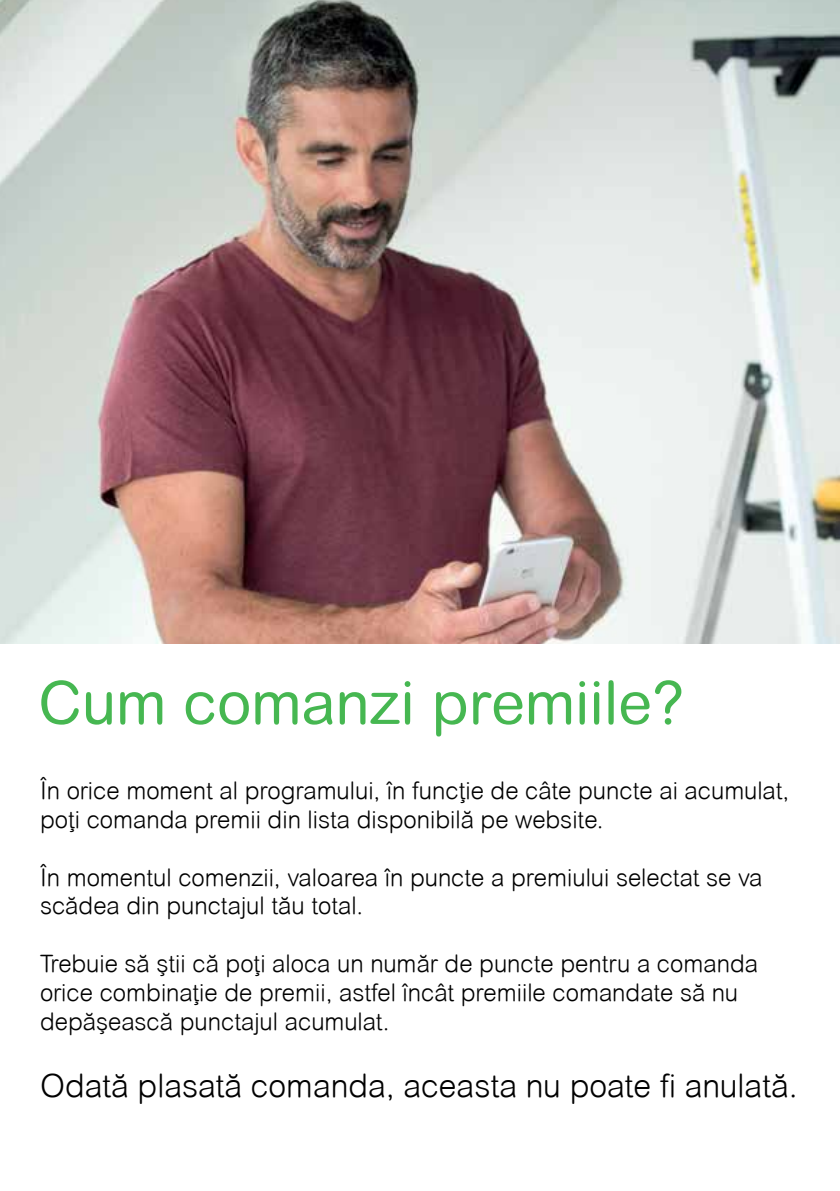
<style>
.page{position:relative;width:840px;height:1191px;background:#fff}
.page>*{position:absolute;margin:0;border:0;box-sizing:border-box;transform-origin:0 0}
.t1{font:60px "Arial Rounded MT Pro RO";color:#46b751}
.t2{font:32px "Arial Rounded MT Light RO";color:#010101}
.t3{font:24px/28.8px "Arial Rounded MT Light RO";color:#010101}
</style>
<div class="page">
<img style="left:0;top:0;width:839px;height:643px">
<h1 class="t1" style="left:38px;top:667px;width:647px">Cum comanzi premiile?</h1>
<p class="t3" style="left:40px;top:777px;width:750px">În orice moment al programului, în funcție de câte puncte ai acumulat, poți comanda premii din lista disponibilă pe website.</p>
<p class="t3" style="left:40px;top:863px;width:723px">În momentul comenzii, valoarea în puncte a premiului selectat se va scădea din punctajul tău total.</p>
<p class="t3" style="left:40px;top:950px;width:719px">Trebuie să știi că poți aloca un număr de puncte pentru a comanda orice combinație de premii, astfel încât premiile comandate să nu depășească punctajul acumulat.</p>
<h2 class="t2" style="left:40px;top:1067px;width:758px">Odată plasată comanda, aceasta nu poate fi anulată.</h2>
</div>
